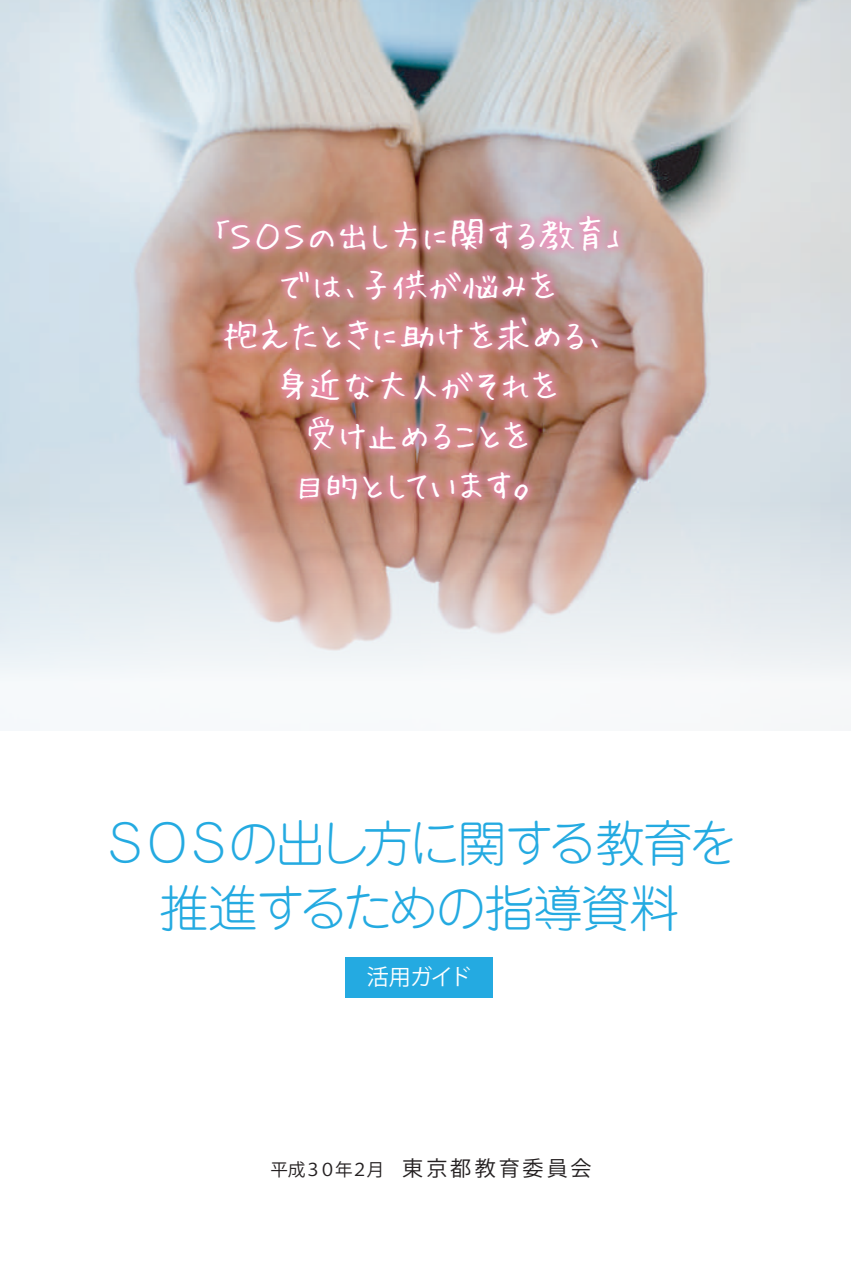
<style>
.page{position:relative;width:851px;height:1276px;background:#fff}
.page>*{position:absolute;margin:0;border:0;box-sizing:border-box;transform-origin:0 0}
.t1{font:300 49.75px/65px "Jun 101";letter-spacing:-.055em;color:#24aae1;text-align:center}
.t2{font:35px/50px "Hui Font P";letter-spacing:-.035em;color:#fff;text-align:center}
.t3{font:22px "Koz Go Pro";letter-spacing:-.045em;color:#fff}
.t4{font:17.5px "Koz Go Pro";letter-spacing:-.075em;color:#231f20}
.s1{font-size:21px}
</style>
<div class="page">
<img style="left:0;top:0;width:850px;height:730px">
<img style="left:115px;top:121px;width:605px;height:476px">
<div style="left:345px;top:957px;width:148px;height:40px;background:#24aae1"></div>
<p class="t2" style="left:207px;top:208px;width:422px">「ＳＯＳの出し方に関する教育」では、子供が悩みを<br>抱えたときに助けを求める、身近な大人がそれを<br>受け止めることを<br>目的としています。</p>
<h1 class="t1" style="left:101px;top:810px;width:638px">ＳＯＳの出し方に関する教育を推進するための指導資料</h1>
<p class="t3" style="left:367px;top:962px;width:106px">活用ガイド</p>
<p class="t4" style="left:270px;top:1158px;width:322px">平成３０年２月　<span class="s1">東京都教育委員会</span></p>
</div>
